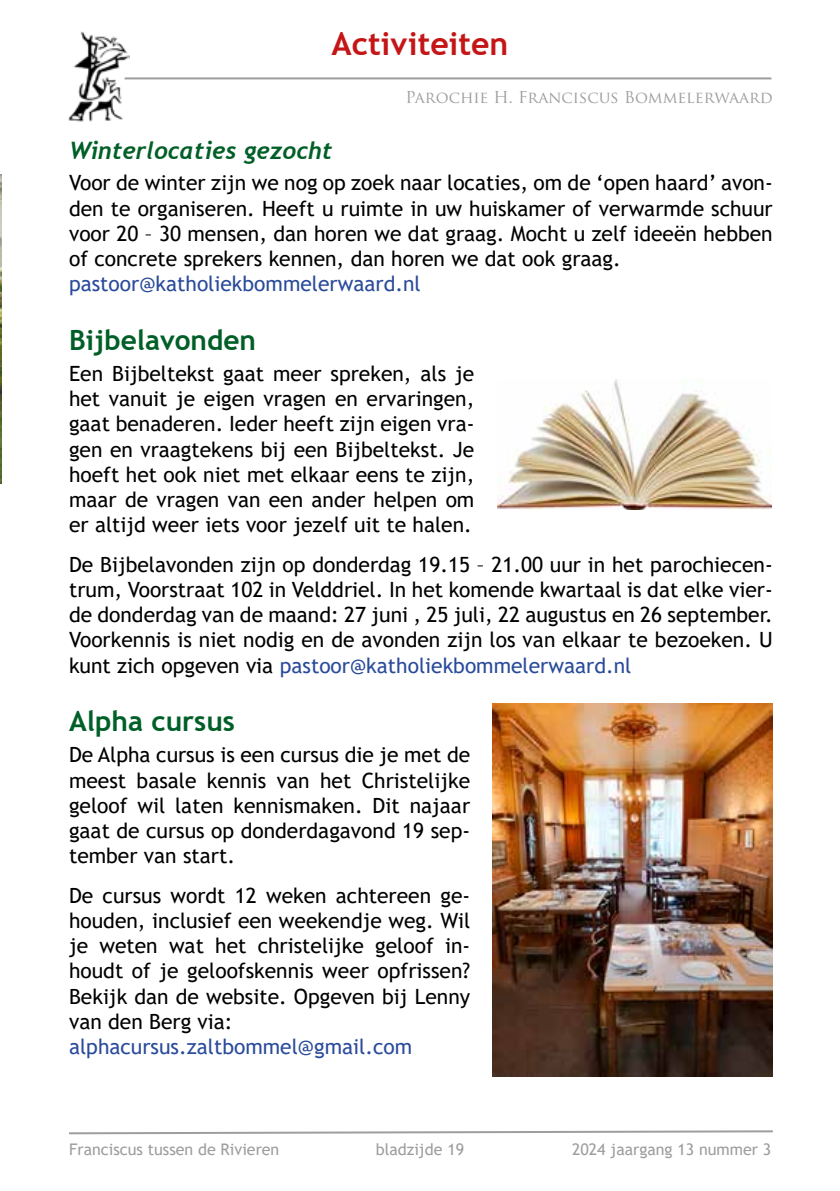
<style>
.page{position:relative;width:840px;height:1191px;background:#fff}
.page>*{position:absolute;margin:0;border:0;box-sizing:border-box;transform-origin:0 0}
.t1{font:700 32px "Trebuchet MS";color:#c51617}
.t2{font:700 28px "Trebuchet MS";color:#005f27}
.t3{font:italic 700 24px "Trebuchet";color:#005f27}
.t4{font:21px/25.2px "Trebuchet MS";color:#000;text-align:justify}
.t5{font:21px "Trebuchet MS";color:#2a4b9b}
.t6{font:16px "Trebuchet MS";color:#9d9d9c}
.t7{font:16px "Trajan Pro";color:#9d9d9c}
.s1{color:#2a4b9b}
</style>
<div class="page">
<hr style="left:124px;top:77px;width:647px;height:2px;background:#9d9d9c">
<svg style="left:69px;top:1130px;width:704px;height:5px"></svg>
<img style="left:68px;top:31px;width:61px;height:91px">
<img style="left:0;top:174px;width:1px;height:309px">
<img style="left:497px;top:380px;width:274px;height:129px">
<img style="left:492px;top:703px;width:280px;height:373px">
<h1 class="t1" style="left:331px;top:23px;width:178px">Activiteiten</h1>
<p class="t7" style="left:405px;top:87px;width:368px">Parochie H. Franciscus Bommelerwaard</p>
<p class="t3" style="left:69px;top:136px;width:264px">Winterlocaties gezocht</p>
<p class="t4" style="left:69px;top:170px;width:705px">Voor de winter zijn we nog op zoek naar locaties, om de ‘open haard’ avon&shy;den te organiseren. Heeft u ruimte in uw huiskamer of verwarmde schuur voor 20 – 30 mensen, dan horen we dat graag. Mocht u zelf ideeën hebben of concrete sprekers kennen, dan horen we dat ook graag.</p>
<p class="t5" style="left:69px;top:270px;width:353px">pastoor@katholiekbommelerwaard.nl</p>
<h2 class="t2" style="left:69px;top:322px;width:188px">Bijbelavonden</h2>
<p class="t4" style="left:69px;top:361px;width:406px">Een Bijbeltekst gaat meer spreken, als je het vanuit je eigen vragen en ervaringen, gaat benaderen. Ieder heeft zijn eigen vra&shy;gen en vraagtekens bij een Bijbeltekst. Je hoeft het ook niet met elkaar eens te zijn, maar de vragen van een ander helpen om er altijd weer iets voor jezelf uit te halen.</p>
<p class="t4" style="left:69px;top:551px;width:704px">De Bijbelavonden zijn op donderdag 19.15 – 21.00 uur in het parochiecen&shy;trum, Voorstraat 102 in Velddriel. In het komende kwartaal is dat elke vier&shy;de donderdag van de maand: 27 juni , 25 juli, 22 augustus en 26 september.<br>Voorkennis is niet nodig en de avonden zijn los van elkaar te bezoeken. U kunt zich opgeven via <span class="s1">pastoor@katholiekbommelerwaard.nl</span></p>
<h2 class="t2" style="left:69px;top:704px;width:167px">Alpha cursus</h2>
<p class="t4" style="left:69px;top:742px;width:402px">De Alpha cursus is een cursus die je met de meest basale kennis van het Christelijke geloof wil laten kennismaken. Dit najaar gaat de cursus op donderdagavond 19 sep&shy;tember van start.</p>
<p class="t4" style="left:69px;top:882px;width:402px">De cursus wordt 12 weken achtereen ge&shy;houden, inclusief een weekendje weg. Wil je weten wat het christelijke geloof in&shy;houdt of je geloofskennis weer opfrissen?<br>Bekijk dan de website. Opgeven bij Lenny van den Berg via:</p>
<p class="t5" style="left:69px;top:1033px;width:344px">alphacursus.zaltbommel@gmail.com</p>
<p class="t6" style="left:69px;top:1138px;width:212px">Franciscus tussen de Rivieren</p>
<p class="t6" style="left:375px;top:1138px;width:90px">bladzijde 19</p>
<p class="t6" style="left:571px;top:1138px;width:201px">2024 jaargang 13 nummer 3</p>
</div>
